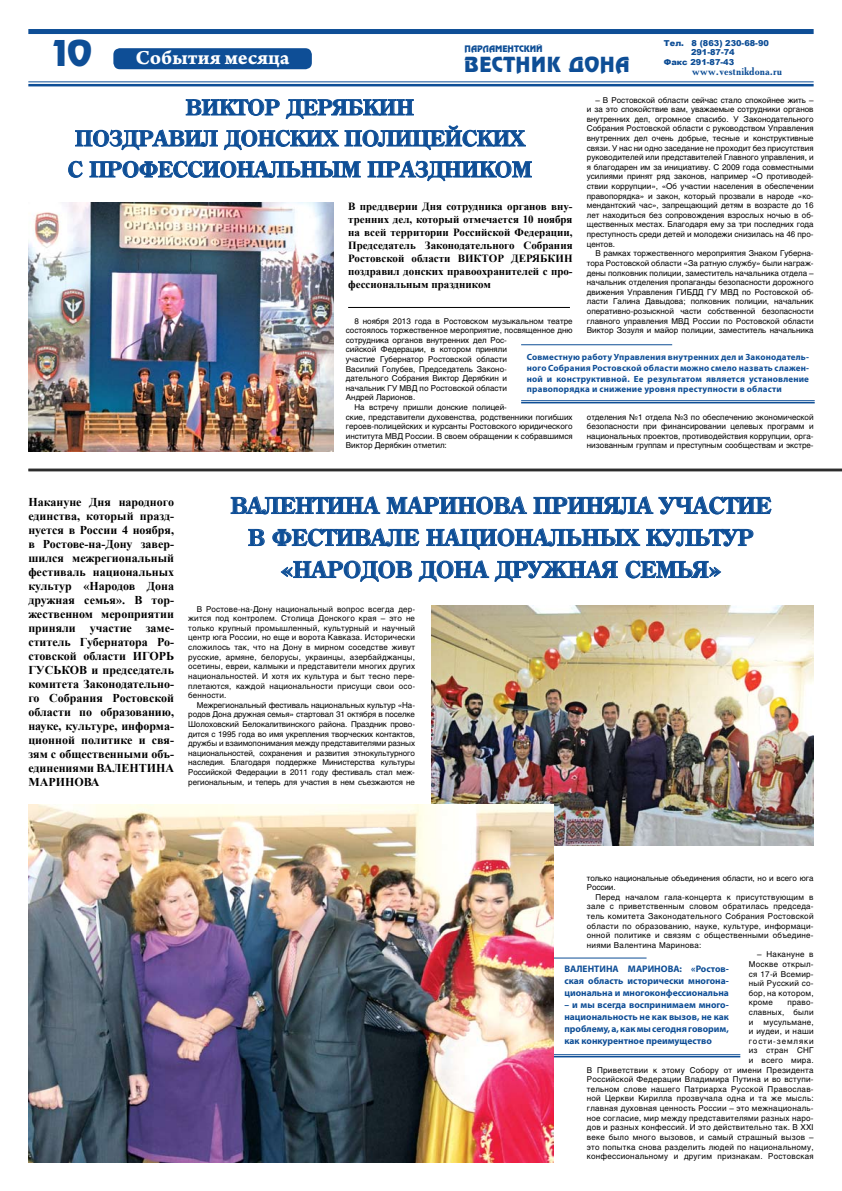
<style>
.page{position:relative;width:842px;height:1191px;background:#fff}
.page>*{position:absolute;margin:0;border:0;box-sizing:border-box;transform-origin:0 0}
.t1{font:32px "AG Zeppelin";color:#0e4e96}
.t2{font:700 22px/32px "AG Centurion";color:#0e4e96;text-align:center}
.t3{font:700 21px/31px "AG Centurion";color:#0e4e96;text-align:center}
.t4{font:21px "Arno Pro Bold Caption";color:#fff}
.t5{font:18.7px "AG Zeppelin";letter-spacing:.03em;color:#0e4e96}
.t6{font:700 12px/14px "Times New Roman";color:#000;text-align:justify}
.t7{font:700 11px/13px "Times New Roman";color:#000;text-align:justify}
.t8{font:700 11px "Academy C";color:#0e4e96}
.t9{font:700 9.5px/12px "Myriad Pro";color:#0e4e96;text-align:justify}
.t10{font:700 9px/10.8px "Myriad Pro";letter-spacing:.02em;color:#0e4e96;text-align:justify}
.t11{font:900 8.2px "Arial";color:#0e4e96}
.t12{font:8.1px "AG Zeppelin";color:#0e4e96}
.t13{font:8px/9.6px "Helios";color:#000;text-align:justify}
.t14{font:8px/9.6px "Helios";letter-spacing:.03em;color:#000;text-align:right}
</style>
<div class="page">
<hr style="left:28px;top:81px;width:786px;height:1px;background:#0e4e96">
<hr style="left:28px;top:84px;width:786px;height:2px;background:#0e4e96">
<div style="left:28px;top:29px;width:786px;height:5px;background:#0e4e96"></div>
<hr style="left:28px;top:469px;width:814px;height:1px;background:#000">
<hr style="left:28px;top:470px;width:814px;height:1px;background:#000">
<hr style="left:28px;top:471px;width:814px;height:1px;background:#000">
<hr style="left:348px;top:307px;width:222px;height:1px;background:#000">
<hr style="left:521px;top:400px;width:294px;height:1px;background:#0e4e96">
<hr style="left:521px;top:402px;width:294px;height:1px;background:#0e4e96">
<hr style="left:521px;top:344px;width:151px;height:1px;background:#0e4e96">
<svg style="left:186px;top:99px;width:94px;height:17px"></svg>
<svg style="left:286px;top:99px;width:128px;height:20px"></svg>
<svg style="left:75px;top:129px;width:143px;height:21px"></svg>
<svg style="left:224px;top:125px;width:302px;height:25px"></svg>
<svg style="left:68px;top:161px;width:15px;height:17px"></svg>
<svg style="left:89px;top:160px;width:272px;height:18px"></svg>
<svg style="left:367px;top:160px;width:165px;height:21px"></svg>
<img style="left:28px;top:202px;width:306px;height:250px">
<svg style="left:231px;top:496px;width:149px;height:18px"></svg>
<svg style="left:386px;top:496px;width:141px;height:18px"></svg>
<svg style="left:533px;top:496px;width:239px;height:18px"></svg>
<svg style="left:248px;top:529px;width:17px;height:17px"></svg>
<svg style="left:272px;top:528px;width:147px;height:18px"></svg>
<svg style="left:426px;top:528px;width:214px;height:22px"></svg>
<svg style="left:646px;top:529px;width:107px;height:17px"></svg>
<svg style="left:280px;top:560px;width:132px;height:22px"></svg>
<svg style="left:418px;top:560px;width:200px;height:22px"></svg>
<svg style="left:625px;top:560px;width:96px;height:18px"></svg>
<hr style="left:553px;top:1054px;width:187px;height:1px;background:#0e4e96">
<hr style="left:553px;top:1056px;width:187px;height:1px;background:#0e4e96">
<hr style="left:553px;top:957px;width:93px;height:1px;background:#0e4e96">
<div style="left:113px;top:48px;width:199px;height:21px;background:#0e4e96;border-radius:7px"></div>
<img style="left:432px;top:605px;width:382px;height:240px">
<img style="left:28px;top:804px;width:526px;height:358px">
<h1 class="t1" style="left:54px;top:34px;width:40px">10</h1>
<p class="t11" style="left:664px;top:37px;width:106px">Тел. 8 (863) 230-68-90</p>
<p class="t12" style="left:464px;top:43px;width:80px">парламентский</p>
<p class="t11" style="left:691px;top:46px;width:45px">291-87-74</p>
<p class="t11" style="left:664px;top:56px;width:72px">Факс 291-87-43</p>
<h3 class="t8" style="left:692px;top:64px;width:92px">www.vestnikdona.ru</h3>
<h3 class="t4" style="left:135px;top:45px;width:156px">События месяца</h3>
<h3 class="t5" style="left:464px;top:53px;width:167px">Вестник Дона</h3>
<p class="t13" style="left:587px;top:95px;width:228px;text-indent:9px">– В Ростовской области сейчас стало спокойнее жить – и за это спокойствие вам, уважаемые сотрудники органов внутренних дел, огромное спасибо. У Законодательного Собрания Ростовской области с руководством Управления внутренних дел очень добрые, тесные и конструктивные связи. У нас ни одно заседание не проходит без присутствия руководителей или представителей Главного управления, и я благодарен им за инициативу. С 2009 года совместными усилиями принят ряд законов, например «О противодей&shy;ствии коррупции», «Об участии населения в обеспечении правопорядка» и закон, который прозвали в народе «ко&shy;мендантский час», запрещающий детям в возрасте до 16 лет находиться без сопровождения взрослых ночью в об&shy;щественных местах. Благодаря ему за три последних года преступность среди детей и молодежи снизилась на 46 про&shy;центов.</p>
<p class="t13" style="left:587px;top:248px;width:228px;text-indent:9px">В рамках торжественного мероприятия Знаком Губерна&shy;тора Ростовской области «За ратную службу» были награж&shy;дены полковник полиции, заместитель начальника отдела – начальник отделения пропаганды безопасности дорожного движения Управления ГИБДД ГУ МВД по Ростовской об&shy;ласти Галина Давыдова; полковник полиции, начальник оперативно-розыскной части собственной безопасности главного управления МВД России по Ростовской области Виктор Зозуля и майор полиции, заместитель начальника</p>
<h3 class="t3" style="left:68px;top:92px;width:465px">Виктор Дерябкин<br>поздравил донских полицейских с профессиональным праздником</h3>
<p class="t7" style="left:348px;top:199px;width:226px">В преддверии Дня сотрудника органов вну&shy;тренних дел, который отмечается 10 ноября на всей территории Российской Федерации, Председатель Законодательного Собрания Ростовской области ВИКТОР ДЕРЯБКИН поздравил донских правоохранителей с про&shy;фессиональным праздником</p>
<p class="t13" style="left:354px;top:316px;width:220px">8 ноября 2013 года в Ростовском музыкальном театре</p>
<p class="t13" style="left:346px;top:325px;width:228px">состоялось торжественное мероприятие, посвященное дню</p>
<p class="t13" style="left:346px;top:335px;width:163px">сотрудника органов внутренних дел Рос-</p>
<p class="t13" style="left:346px;top:345px;width:163px">сийской Федерации, в котором приняли</p>
<p class="t13" style="left:346px;top:354px;width:163px">участие Губернатор Ростовской области</p>
<p class="t13" style="left:346px;top:364px;width:163px">Василий Голубев, Председатель Законо-</p>
<p class="t13" style="left:346px;top:373px;width:163px">дательного Собрания Виктор Дерябкин и</p>
<p class="t13" style="left:346px;top:383px;width:163px">начальник ГУ МВД по Ростовской области</p>
<p class="t13" style="left:346px;top:393px;width:71px">Андрей Ларионов.</p>
<p class="t13" style="left:354px;top:402px;width:154px">На встречу пришли донские полицей-</p>
<p class="t13" style="left:346px;top:412px;width:228px">ские, представители духовенства, родственники погибших</p>
<p class="t13" style="left:346px;top:421px;width:228px">героев-полицейских и курсанты Ростовского юридического</p>
<p class="t13" style="left:346px;top:431px;width:228px">института МВД России. В своем обращении к собравшимся</p>
<p class="t13" style="left:346px;top:441px;width:102px">Виктор Дерябкин отметил:</p>
<p class="t10" style="left:527px;top:351px;width:284px">Совместную работу Управления внутренних дел и Законодатель&shy;ного Собрания Ростовской области можно смело назвать слажен&shy;ной и конструктивной. Ее результатом является установление правопорядка и снижение уровня преступности в области</p>
<p class="t13" style="left:587px;top:412px;width:228px">отделения №1 отдела №3 по обеспечению экономической безопасности при финансировании целевых программ и национальных проектов, противодействия коррупции, орга&shy;низованным группам и преступным сообществам и экстре-</p>
<p class="t6" style="left:28px;top:494px;width:147px">Накануне Дня народного единства, который празд&shy;нуется в России 4 ноября, в Ростове-на-Дону завер&shy;шился межрегиональный фестиваль национальных культур «Народов Дона дружная семья». В тор&shy;жественном мероприятии приняли участие заме&shy;ститель Губернатора Ро&shy;стовской области ИГОРЬ ГУСЬКОВ и председатель комитета Законодательно&shy;го Собрания Ростовской области по образованию, науке, культуре, информа&shy;ционной политике и свя&shy;зям с общественными объ&shy;единениями ВАЛЕНТИНА МАРИНОВА</p>
<h2 class="t2" style="left:231px;top:489px;width:542px">Валентина Маринова приняла участие в фестивале национальных культур «Народов Дона дружная семья»</h2>
<p class="t13" style="left:188px;top:604px;width:228px;text-indent:9px">В Ростове-на-Дону национальный вопрос всегда дер&shy;жится под контролем. Столица Донского края – это не только крупный промышленный, культурный и научный центр юга России, но еще и ворота Кавказа. Исторически сложилось так, что на Дону в мирном соседстве живут русские, армяне, белорусы, украинцы, азербайджанцы, осетины, евреи, калмыки и представители многих других национальностей. И хотя их культура и быт тесно пере&shy;плетаются, каждой национальности присущи свои осо&shy;бенности.</p>
<p class="t13" style="left:188px;top:700px;width:228px;text-indent:9px">Межрегиональный фестиваль национальных культур «На&shy;родов Дона дружная семья» стартовал 31 октября в поселке Шолоховский Белокалитвинского района. Праздник прово&shy;дится с 1995 года во имя укрепления творческих контактов, дружбы и взаимопонимания между представителями разных национальностей, сохранения и развития этнокультурного наследия. Благодаря поддержке Министерства культуры Российской Федерации в 2011 году фестиваль стал меж&shy;региональным, и теперь для участия в нем съезжаются не</p>
<p class="t13" style="left:587px;top:873px;width:228px">только национальные объединения области, но и всего юга<br>России.</p>
<p class="t13" style="left:587px;top:892px;width:228px;text-indent:9px">Перед началом гала-концерта к присутствующим в зале с приветственным словом обратилась председа&shy;тель комитета Законодательного Собрания Ростовской области по образованию, науке, культуре, информаци&shy;онной политике и связям с общественными объедине&shy;ниями Валентина Маринова:</p>
<p class="t13" style="left:749px;top:949px;width:66px;text-indent:9px">– Накануне в Москве открыл&shy;ся 17-й Всемир&shy;ный Русский со&shy;бор, на котором, кроме</p>
<p class="t9" style="left:564px;top:962px;width:166px">ВАЛЕНТИНА МАРИНОВА: «Ростов&shy;ская область исторически многона&shy;циональна и многоконфессиональна</p>
<p class="t9" style="left:564px;top:998px;width:166px">– и мы всегда воспринимаем много&shy;национальность не как вызов, не как проблему, а, как мы сегодня говорим, как конкурентное преимущество</p>
<p class="t13" style="left:749px;top:997px;width:66px;text-indent:39px">право&shy;славных, были и</p>
<p class="t14" style="left:587px;top:1017px;width:228px">мусульмане,<br>и иудеи, и наши<br>гости-земляки<br>из стран СНГ<br>и всего мира.<br>В Приветствии к этому Собору от имени Президента Российской Федерации Владимира Путина и во вступи&shy;тельном слове нашего Патриарха Русской Православ&shy;ной Церкви Кирилла прозвучала одна и та же мысль: главная духовная ценность России – это межнациональ&shy;ное согласие, мир между представителями разных наро&shy;дов и разных конфессий. И это действительно так. В XXI веке было много вызовов, и самый страшный вызов – это попытка снова разделить людей по национальному, конфессиональному и другим признакам. Ростовская</p>
</div>
